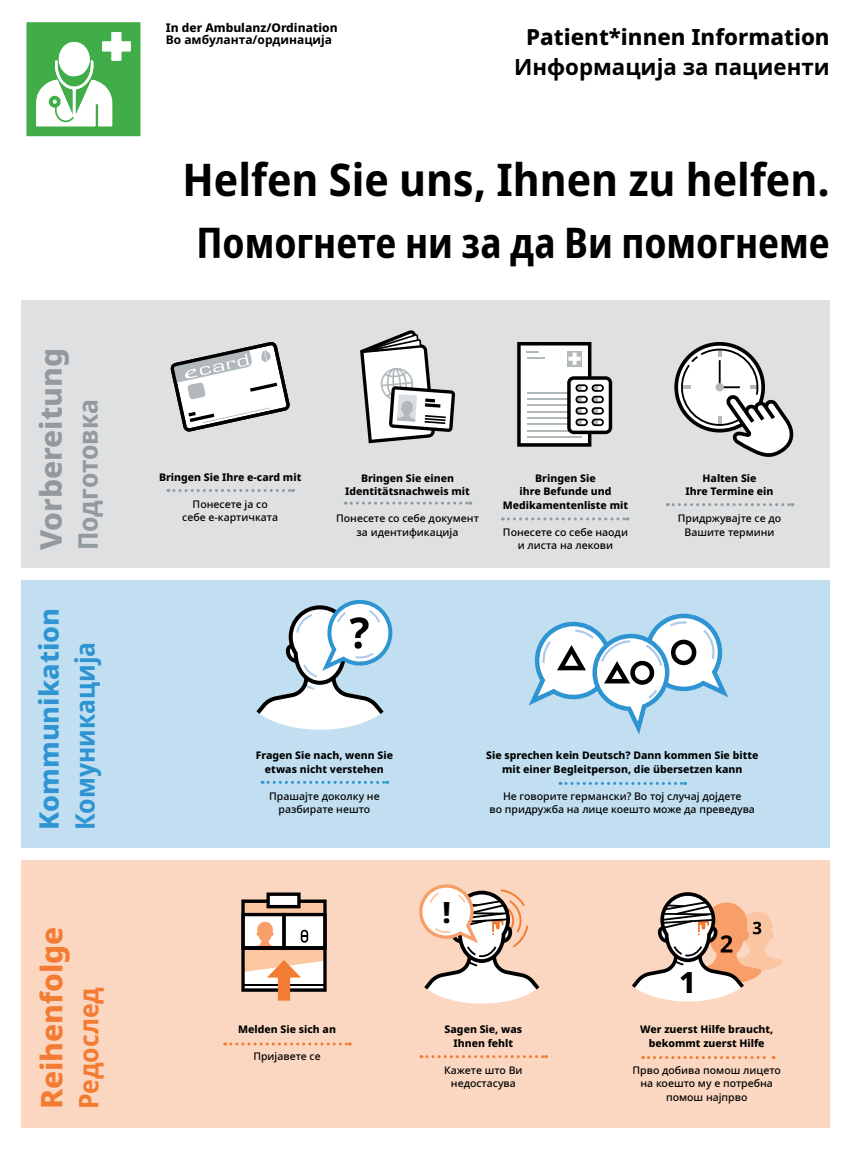
<style>
.page{position:relative;width:851px;height:1149px;background:#fff}
.page>*{position:absolute;margin:0;border:0;box-sizing:border-box;transform-origin:0 0}
.t1{font:700 semi-condensed 45px "Noto Sans";color:#000}
.t2{font:700 condensed 42px "Noto Sans";color:#000}
.t3{font:800 30px "Noto Sans";color:#939a9e}
.t4{font:800 30px "Noto Sans";color:#f47b32}
.t5{font:800 29.25px "Noto Sans";color:#000}
.t6{font:800 27px "Noto Sans";color:#2f95d2}
.t7{font:700 semi-condensed 27px "Noto Sans";color:#2f95d2}
.t8{font:700 semi-condensed 27px "Noto Sans";color:#939a9e}
.t9{font:700 semi-condensed 27px "Noto Sans";color:#f47b32}
.t10{font:800 22.2px "Noto Sans";color:#000}
.t11{font:700 22.2px "Noto Sans";color:#000}
.t12{font:800 12px "Noto Sans";color:#000}
.t13{font:700 12px "Noto Sans";color:#000}
.t14{font:800 10.5px/13.5px "Noto Sans";color:#000;text-align:center}
.t15{font:500 10.5px/13.5px "Noto Sans";color:#000;text-align:center}
</style>
<div class="page">
<div style="left:21px;top:300px;width:808px;height:267px;background:#dee0e2"></div>
<div style="left:21px;top:580px;width:808px;height:267px;background:#c1dff1"></div>
<svg style="left:168px;top:489px;width:125px;height:3px"></svg>
<svg style="left:262px;top:780px;width:125px;height:3px"></svg>
<svg style="left:560px;top:781px;width:125px;height:3px"></svg>
<svg style="left:345px;top:501px;width:126px;height:3px"></svg>
<svg style="left:502px;top:517px;width:126px;height:3px"></svg>
<svg style="left:667px;top:503px;width:125px;height:3px"></svg>
<svg style="left:170px;top:342px;width:120px;height:89px"></svg>
<svg style="left:360px;top:330px;width:95px;height:113px"></svg>
<svg style="left:256px;top:599px;width:137px;height:130px"></svg>
<div style="left:21px;top:860px;width:808px;height:267px;background:#fbd7c1"></div>
<svg style="left:225px;top:1042px;width:125px;height:3px"></svg>
<svg style="left:642px;top:1056px;width:132px;height:2px"></svg>
<svg style="left:421px;top:1055px;width:125px;height:2px"></svg>
<svg style="left:517px;top:342px;width:95px;height:104px;background:#c0c1c2"></svg>
<svg style="left:674px;top:342px;width:120px;height:115px"></svg>
<svg style="left:528px;top:613px;width:200px;height:121px"></svg>
<svg style="left:241px;top:892px;width:85px;height:108px;background:#c1a898"></svg>
<svg style="left:26px;top:22px;width:115px;height:115px"></svg>
<svg style="left:419px;top:884px;width:120px;height:119px"></svg>
<svg style="left:632px;top:892px;width:150px;height:109px"></svg>
<h3 class="t3" style="left:29px;top:550px;width:204px;rotate:-90deg">Vorbereitung</h3>
<h3 class="t8" style="left:69px;top:550px;width:153px;rotate:-90deg">Подготовка</h3>
<h3 class="t6" style="left:29px;top:829px;width:224px;rotate:-90deg">Kommunikation</h3>
<h3 class="t7" style="left:66px;top:829px;width:190px;rotate:-90deg">Комуникација</h3>
<h3 class="t4" style="left:30px;top:1109px;width:184px;rotate:-90deg">Reihenfolge</h3>
<h3 class="t9" style="left:69px;top:1109px;width:124px;rotate:-90deg">Редослед</h3>
<p class="t12" style="left:166px;top:19px;width:173px">In der Ambulanz/Ordination</p>
<p class="t13" style="left:166px;top:31px;width:168px">Во амбуланта/ординација</p>
<h3 class="t10" style="left:526px;top:21px;width:305px">Patient*innen Information</h3>
<h3 class="t11" style="left:514px;top:51px;width:317px">Информација за пациенти</h3>
<h1 class="t1" style="left:182px;top:147px;width:648px">Helfen Sie uns, Ihnen zu helfen.</h1>
<h2 class="t2" style="left:196px;top:212px;width:634px">Помогнете ни за да Ви помогнеме</h2>
<p class="t14" style="left:159px;top:470px;width:144px">Bringen Sie Ihre e-card mit</p>
<p class="t15" style="left:182px;top:497px;width:97px">Понесете ја со себе е-картичката</p>
<p class="t14" style="left:345px;top:471px;width:126px">Bringen Sie einen<br>Identitätsnachweis mit</p>
<p class="t15" style="left:336px;top:512px;width:144px">Понесете со себе документ за идентификација</p>
<p class="t14" style="left:503px;top:471px;width:127px">Bringen Sie<br>ihre Befunde und<br>Medikamentenliste mit</p>
<p class="t15" style="left:503px;top:525px;width:126px">Понесете со себе наоди и листа на лекови</p>
<p class="t14" style="left:685px;top:471px;width:89px">Halten Sie<br>Ihre Termine ein</p>
<p class="t15" style="left:677px;top:512px;width:105px">Придржувајте се до<br>Вашите термини</p>
<p class="t14" style="left:256px;top:748px;width:139px">Fragen Sie nach, wenn Sie etwas nicht verstehen</p>
<p class="t15" style="left:269px;top:789px;width:112px">Прашајте доколку не разбирате нешто</p>
<p class="t14" style="left:238px;top:1022px;width:99px">Melden Sie sich an</p>
<p class="t15" style="left:253px;top:1049px;width:69px">Пријавете се</p>
<h3 class="t5" style="left:442px;top:890px;width:10px">!</h3>
<p class="t14" style="left:486px;top:748px;width:274px">Sie sprechen kein Deutsch? Dann kommen Sie bitte mit einer Begleitperson, die übersetzen kann</p>
<p class="t15" style="left:489px;top:789px;width:267px">Не говорите германски? Во тој случај дојдете<br>во придружба на лице коешто може да преведува</p>
<h3 class="t5" style="left:679px;top:960px;width:18px">1</h3>
<p class="t14" style="left:444px;top:1022px;width:79px">Sagen Sie, was<br>Ihnen fehlt</p>
<p class="t15" style="left:444px;top:1063px;width:80px">Кажете што Ви недостасува</p>
<p class="t14" style="left:640px;top:1022px;width:135px">Wer zuerst Hilfe braucht, bekommt zuerst Hilfe</p>
<p class="t15" style="left:632px;top:1063px;width:150px">Прво добива помош лицето на коешто му е потребна помош најпрво</p>
</div>
